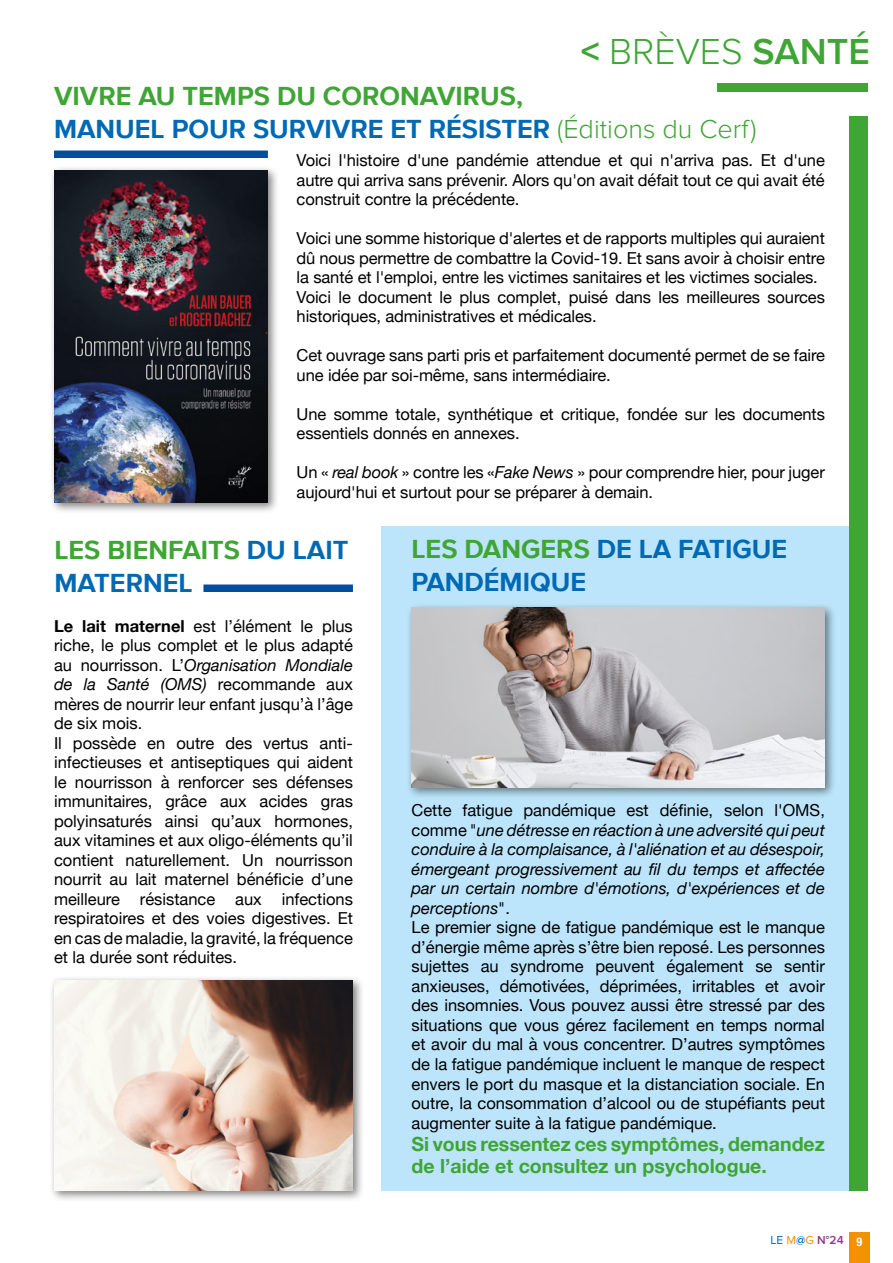
<style>
.page{position:relative;width:893px;height:1263px;background:#fff}
.page>*{position:absolute;margin:0;border:0;box-sizing:border-box;transform-origin:0 0}
.t1{font:300 37.5px "Proxima Nova";color:#3fa535}
.t2{font:700 27px/33px "Proxima Nova";color:#0069b4}
.t3{font:700 19.5px/22.5px "Helvetica Neue";color:#3fa535}
.t4{font:16.5px/19.5px "Helvetica Neue";color:#000}
.t5{font:600 12px "Proxima Nova";color:#96368b}
.s1{font-weight:700}
.s2{font-weight:600}
.s3{color:#3fa535}
.s4{font-weight:300;color:#3fa535}
.s5{font-style:italic}
.s6{font-weight:400;color:#0069b4}
.s7{font-weight:400;color:#f39200}
.s8{color:#0069b4}
.s9{font-family:"Helvetica Neue";font-weight:700;font-stretch:condensed;color:#fff}
</style>
<div class="page">
<div style="left:850px;top:1231px;width:20px;height:32px;background:#f39200"></div>
<div style="left:381px;top:526px;width:487px;height:665px;background:#bce4fa"></div>
<div style="left:717px;top:83px;width:151px;height:9px;background:#3fa535"></div>
<div style="left:850px;top:116px;width:18px;height:1075px;background:#3fa535"></div>
<div style="left:54px;top:150px;width:214px;height:8px;background:#004f9f"></div>
<div style="left:203px;top:584px;width:150px;height:8px;background:#004f9f"></div>
<div style="left:406px;top:602px;width:430px;height:197px;background:#000;opacity:.5"></div>
<img style="left:411px;top:608px;width:414px;height:179px">
<div style="left:48px;top:974px;width:316px;height:228px;background:#000;opacity:.5"></div>
<img style="left:54px;top:980px;width:299px;height:211px">
<div style="left:48px;top:164px;width:231px;height:350px;background:#000;opacity:.5"></div>
<img style="left:54px;top:170px;width:214px;height:333px">
<h1 class="t1" style="left:581px;top:30px;width:291px"><span class="s1">&lt;</span> BRÈVES <span class="s2">SANTÉ</span></h1>
<h2 class="t2" style="left:54px;top:79px;width:704px"><span class="s3">VIVRE AU TEMPS DU CORONAVIRUS,<br></span>MANUEL POUR SURVIVRE ET RÉSISTER <span class="s4">(Éditions du Cerf)</span></h2>
<p class="t4" style="left:297px;top:152px;width:530px;text-align:justify">Voici l'histoire d'une pandémie attendue et qui n'arriva pas. Et d'une autre qui arriva sans prévenir. Alors qu'on avait défait tout ce qui avait été construit contre la précédente.</p>
<p class="t4" style="left:297px;top:230px;width:530px">Voici une somme historique d'alertes et de rapports multiples qui auraient dû nous permettre de combattre la Covid-19. Et sans avoir à choisir entre la santé et l'emploi, entre les victimes sanitaires et les victimes sociales.<br>Voici le document le plus complet, puisé dans les meilleures sources historiques, administratives et médicales.</p>
<p class="t4" style="left:297px;top:347px;width:530px">Cet ouvrage sans parti pris et parfaitement documenté permet de se faire une idée par soi-même, sans intermédiaire.</p>
<p class="t4" style="left:297px;top:405px;width:530px">Une somme totale, synthétique et critique, fondée sur les documents essentiels donnés en annexes.</p>
<p class="t4" style="left:297px;top:464px;width:530px">Un « <span class="s5">real book</span> » contre les «<span class="s5">Fake News</span> » pour comprendre hier, pour juger aujourd'hui et surtout pour se préparer à demain.</p>
<h2 class="t2" style="left:54px;top:533px;width:296px"><span class="s3">LES BIENFAITS</span> DU LAIT<br>MATERNEL</h2>
<p class="t4" style="left:54px;top:617px;width:300px"><span class="s1">Le lait maternel</span> est l’élément le plus riche, le plus complet et le plus adapté au nourrisson. L’<span class="s5">Organisation Mondiale de la Santé (OMS)</span> recommande aux mères de nourrir leur enfant jusqu’à l’âge de six mois.<br>Il possède en outre des vertus anti&shy;infectieuses et antiseptiques qui aident le nourrisson à renforcer ses défenses immunitaires, grâce aux acides gras polyinsaturés ainsi qu’aux hormones, aux vitamines et aux oligo-éléments qu’il contient naturellement. Un nourrisson nourrit au lait maternel bénéficie d’une meilleure résistance aux infections respiratoires et des voies digestives. Et en cas de maladie, la gravité, la fréquence et la durée sont réduites.</p>
<h2 class="t2" style="left:411px;top:532px;width:377px"><span class="s3">LES DANGERS</span> DE LA FATIGUE<br>PANDÉMIQUE</h2>
<p class="t4" style="left:411px;top:802px;width:415px">Cette fatigue pandémique est définie, selon l'OMS, comme "<span class="s5">une détresse en réaction à une adversité qui peut conduire à la complaisance, à l'aliénation et au désespoir, émergeant progressivement au fil du temps et affectée par un certain nombre d'émotions, d'expériences et de perceptions</span>".<br>Le premier signe de fatigue pandémique est le manque d’énergie même après s’être bien reposé. Les personnes sujettes au syndrome peuvent également se sentir anxieuses, démotivées, déprimées, irritables et avoir des insomnies. Vous pouvez aussi être stressé par des situations que vous gérez facilement en temps normal et avoir du mal à vous concentrer. D’autres symptômes de la fatigue pandémique incluent le manque de respect envers le port du masque et la distanciation sociale. En outre, la consommation d’alcool ou de stupéfiants peut augmenter suite à la fatigue pandémique.</p>
<p class="t3" style="left:411px;top:1133px;width:415px">Si vous ressentez ces symptômes, demandez de l’aide et consultez un psychologue.</p>
<p class="t5" style="left:770px;top:1235px;width:93px"><span class="s6">LE</span> <span class="s7">M</span><span class="s8">@</span><span class="s7">G</span> N°24 <span class="s9">9</span></p>
</div>
